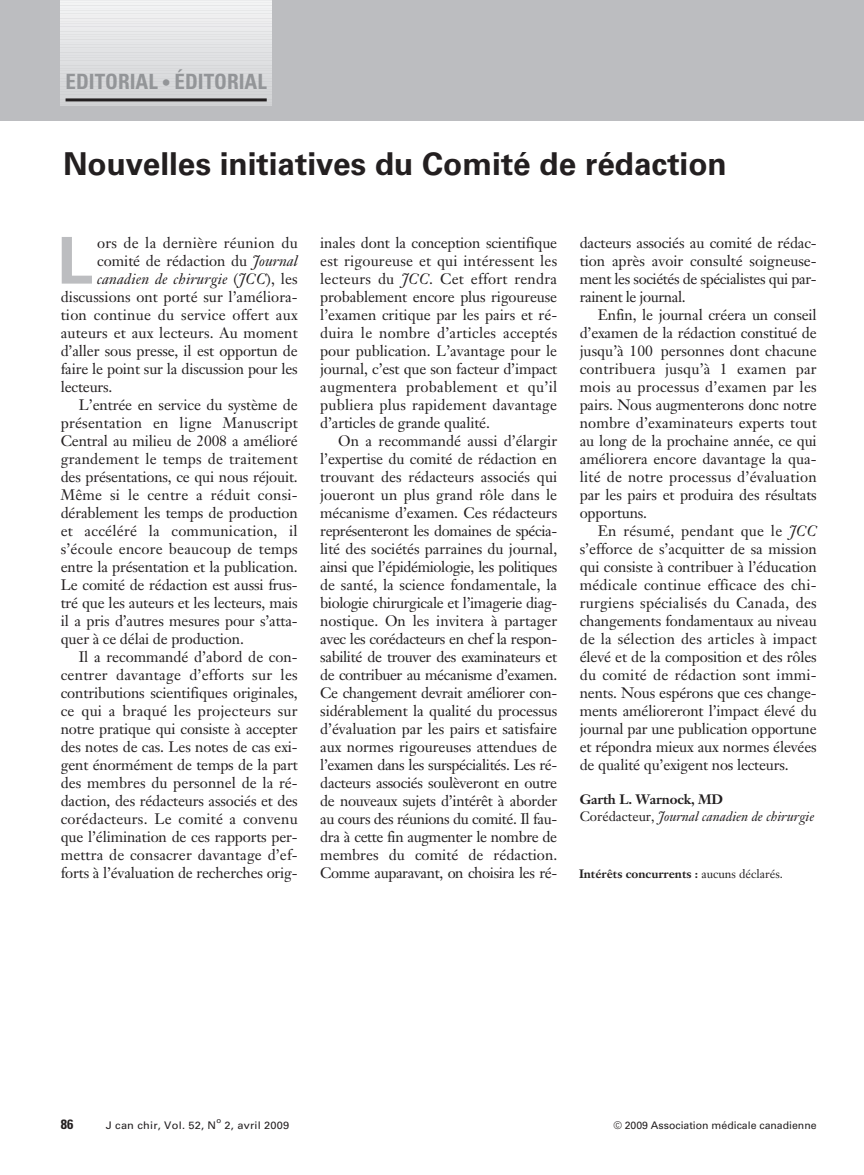
<style>
.page{position:relative;width:864px;height:1175px;background:#fff}
.page>*{position:absolute;margin:0;border:0;box-sizing:border-box;transform-origin:0 0}
.t1{font:700 64.65px "Univers";color:#bcbdc0}
.t2{font:700 31.5px "Univers";color:#231f20}
.t3{font:700 condensed 21px "Univers";color:#939598}
.t4{font:15px/18px "Janson Text";letter-spacing:-.01em;color:#231f20;text-align:justify}
.t5{font:15px "Janson Text";letter-spacing:.015em;color:#231f20}
.t6{font:15px "Janson Text";letter-spacing:.01em;color:#231f20}
.t7{font:italic 15px "Janson Text";letter-spacing:.01em;color:#231f20}
.t8{font:italic 13.5px/16.5px "Janson Text";color:#231f20}
.t9{font:700 condensed 13.5px "Univers";color:#231f20;scale:1.05 1}
.t10{font:700 12px "Janson Text";color:#231f20}
.t11{font:10.5px "Univers";color:#231f20}
.t12{font:10.5px "Univers";color:#231f20;scale:1.05 1}
.t13{font:7.5px "Univers";color:#231f20;scale:1.05 1}
.s1{font-size:18px}
.s2{font-style:italic}
.s3{font-style:normal}
.s4{font-weight:700;font-style:normal}
.s5{font-weight:400}
</style>
<div class="page">
<div style="left:0;top:0;width:864px;height:120px;background:#bcbdc0"></div>
<hr style="left:61px;top:104px;width:210px;height:2px;background:#d1d2d4">
<hr style="left:61px;top:102px;width:210px;height:3px;background:#d2d3d5">
<svg style="left:61px;top:100px;width:210px;height:2px"></svg>
<hr style="left:61px;top:97px;width:210px;height:3px;background:#d4d5d7">
<hr style="left:61px;top:94px;width:210px;height:3px;background:#d4d5d7">
<hr style="left:61px;top:91px;width:210px;height:4px;background:#d5d6d8">
<hr style="left:61px;top:89px;width:210px;height:3px;background:#d6d7d9">
<hr style="left:61px;top:86px;width:210px;height:3px;background:#d7d8da">
<hr style="left:61px;top:83px;width:210px;height:4px;background:#d8d9db">
<hr style="left:61px;top:81px;width:210px;height:3px;background:#d8d9db">
<hr style="left:61px;top:78px;width:210px;height:4px;background:#d9dadc">
<hr style="left:61px;top:76px;width:210px;height:3px;background:#dadbdd">
<hr style="left:61px;top:73px;width:210px;height:3px;background:#dbdcde">
<hr style="left:61px;top:70px;width:210px;height:4px;background:#dcdddf">
<hr style="left:61px;top:68px;width:210px;height:3px;background:#dcdddf">
<hr style="left:61px;top:65px;width:210px;height:4px;background:#dddee0">
<hr style="left:61px;top:63px;width:210px;height:3px;background:#dedfe1">
<hr style="left:61px;top:60px;width:210px;height:3px;background:#dfe0e2">
<hr style="left:61px;top:57px;width:210px;height:4px;background:#e0e1e3">
<hr style="left:61px;top:55px;width:210px;height:3px;background:#e1e2e4">
<hr style="left:61px;top:52px;width:210px;height:3px;background:#e1e2e4">
<hr style="left:61px;top:50px;width:210px;height:3px;background:#e2e3e5">
<hr style="left:61px;top:47px;width:210px;height:3px;background:#e3e4e6">
<hr style="left:61px;top:44px;width:210px;height:4px;background:#e4e5e7">
<hr style="left:61px;top:42px;width:210px;height:3px;background:#e5e6e8">
<hr style="left:61px;top:39px;width:210px;height:3px;background:#e6e7e9">
<hr style="left:61px;top:36px;width:210px;height:4px;background:#e7e8e9">
<hr style="left:61px;top:34px;width:210px;height:3px;background:#e8e9ea">
<hr style="left:61px;top:31px;width:210px;height:4px;background:#e9eaeb">
<hr style="left:61px;top:29px;width:210px;height:3px;background:#eaebec">
<hr style="left:61px;top:26px;width:210px;height:3px;background:#ebebed">
<hr style="left:61px;top:23px;width:210px;height:4px;background:#ececee">
<hr style="left:61px;top:21px;width:210px;height:3px;background:#ededee">
<hr style="left:61px;top:18px;width:210px;height:4px;background:#eeeeef">
<hr style="left:61px;top:16px;width:210px;height:3px;background:#efeff0">
<hr style="left:61px;top:13px;width:210px;height:3px;background:#f0f0f1">
<hr style="left:61px;top:10px;width:210px;height:4px;background:#f0f1f2">
<hr style="left:61px;top:8px;width:210px;height:3px;background:#f1f2f3">
<hr style="left:61px;top:5px;width:210px;height:3px;background:#f2f3f4">
<svg style="left:61px;top:3px;width:210px;height:3px"></svg>
<hr style="left:61px;top:0;width:210px;height:3px;background:#f4f5f5">
<hr style="left:66px;top:98px;width:201px;height:3px;background:#231f20">
<h3 class="t3" style="left:66px;top:74px;width:203px">EDITORIAL <span class="s1">•</span> ÉDITORIAL</h3>
<h2 class="t2" style="left:63px;top:152px;width:665px">Nouvelles initiatives du Comité de rédaction</h2>
<h1 class="t1" style="left:57px;top:237px;width:37px">L</h1>
<p class="t5" style="left:97px;top:236px;width:202px">ors de la dernière réunion du</p>
<p class="t4" style="left:97px;top:253px;width:202px">comité de rédaction du <span class="s2">Journal</span></p>
<p class="t7" style="left:97px;top:273px;width:202px">canadien de chirurgie <span class="s3">(</span>JCC<span class="s3">), les</span></p>
<p class="t4" style="left:61px;top:289px;width:238px">discussions ont porté sur l’améliora-</p>
<p class="t5" style="left:61px;top:308px;width:238px">tion continue du service offert aux</p>
<p class="t6" style="left:61px;top:326px;width:239px">auteurs et aux lecteurs. Au moment</p>
<p class="t4" style="left:61px;top:343px;width:239px">d’aller sous presse, il est opportun de</p>
<p class="t4" style="left:61px;top:361px;width:239px">faire le point sur la discussion pour les</p>
<p class="t4" style="left:61px;top:379px;width:53px">lecteurs.</p>
<p class="t4" style="left:79px;top:397px;width:221px">L’entrée en service du système de</p>
<p class="t5" style="left:61px;top:416px;width:238px">présentation en ligne Manuscript</p>
<p class="t4" style="left:61px;top:433px;width:239px">Central au milieu de 2008 a amélioré</p>
<p class="t5" style="left:61px;top:452px;width:238px">grandement le temps de traitement</p>
<p class="t4" style="left:61px;top:469px;width:239px">des présentations, ce qui nous réjouit.</p>
<p class="t5" style="left:61px;top:488px;width:238px">Même si le centre a réduit consi-</p>
<p class="t4" style="left:61px;top:505px;width:239px">dérablement les temps de production</p>
<p class="t5" style="left:61px;top:524px;width:238px">et accéléré la communication, il</p>
<p class="t5" style="left:61px;top:542px;width:238px">s’écoule encore beaucoup de temps</p>
<p class="t4" style="left:61px;top:559px;width:239px">entre la présentation et la publication.</p>
<p class="t4" style="left:61px;top:577px;width:239px">Le comité de rédaction est aussi frus-</p>
<p class="t4" style="left:61px;top:595px;width:239px">tré que les auteurs et les lecteurs, mais</p>
<p class="t4" style="left:61px;top:613px;width:239px">il a pris d’autres mesures pour s’atta-</p>
<p class="t4" style="left:61px;top:631px;width:185px">quer à ce délai de production.</p>
<p class="t4" style="left:79px;top:649px;width:220px">Il a recommandé d’abord de con-</p>
<p class="t5" style="left:61px;top:668px;width:238px">centrer davantage d’efforts sur les</p>
<p class="t4" style="left:61px;top:685px;width:238px">contributions scientifiques originales,</p>
<p class="t5" style="left:61px;top:704px;width:238px">ce qui a braqué les projecteurs sur</p>
<p class="t4" style="left:61px;top:721px;width:239px">notre pratique qui consiste à accepter</p>
<p class="t4" style="left:61px;top:739px;width:239px">des notes de cas. Les notes de cas exi-</p>
<p class="t4" style="left:61px;top:757px;width:239px">gent énormément de temps de la part</p>
<p class="t4" style="left:61px;top:775px;width:239px">des membres du personnel de la ré-</p>
<p class="t4" style="left:61px;top:793px;width:239px">daction, des rédacteurs associés et des</p>
<p class="t5" style="left:61px;top:812px;width:238px">corédacteurs. Le comité a convenu</p>
<p class="t4" style="left:61px;top:829px;width:239px">que l’élimination de ces rapports per-</p>
<p class="t6" style="left:61px;top:848px;width:238px">mettra de consacrer davantage d’ef-</p>
<p class="t4" style="left:61px;top:865px;width:239px">forts à l’évaluation de recherches orig-</p>
<p class="t4" style="left:320px;top:235px;width:239px">inales dont la conception scientifique est rigoureuse et qui intéressent les lecteurs du <span class="s2">JCC</span>. Cet effort rendra probablement encore plus rigoureuse l’examen critique par les pairs et ré&shy;duira le nombre d’articles acceptés pour publication. L’avantage pour le journal, c’est que son facteur d’impact augmentera probablement et qu’il publiera plus rapidement davantage d’articles de grande qualité.</p>
<p class="t4" style="left:320px;top:433px;width:239px;text-indent:18px">On a recommandé aussi d’élargir l’expertise du comité de rédaction en trouvant des rédacteurs associés qui joueront un plus grand rôle dans le mécanisme d’examen. Ces rédacteurs représenteront les domaines de spécia&shy;lité des sociétés parraines du journal, ainsi que l’épidémiologie, les politiques de santé, la science fondamentale, la biologie chirurgicale et l’imagerie diag&shy;nostique. On les invitera à partager avec les corédacteurs en chef la respon&shy;sabilité de trouver des examinateurs et de contribuer au mécanisme d’examen.<br>Ce changement devrait améliorer con&shy;sidérablement la qualité du processus d’évaluation par les pairs et satisfaire aux normes rigoureuses attendues de l’examen dans les surspécialités. Les ré&shy;dacteurs associés soulèveront en outre de nouveaux sujets d’intérêt à aborder au cours des réunions du comité. Il fau&shy;dra à cette fin augmenter le nombre de membres du comité de rédaction.<br>Comme auparavant, on choisira les ré-</p>
<p class="t4" style="left:580px;top:235px;width:239px">dacteurs associés au comité de rédac&shy;tion après avoir consulté soigneuse&shy;ment les sociétés de spécialistes qui par&shy;rainent le journal.</p>
<p class="t4" style="left:580px;top:307px;width:239px;text-indent:18px">Enfin, le journal créera un conseil d’examen de la rédaction constitué de jusqu’à 100 personnes dont chacune contribuera jusqu’à 1 examen par mois au processus d’examen par les pairs. Nous augmenterons donc notre nombre d’examinateurs experts tout au long de la prochaine année, ce qui améliorera encore davantage la qua&shy;lité de notre processus d’évaluation par les pairs et produira des résultats opportuns.</p>
<p class="t4" style="left:580px;top:523px;width:239px;text-indent:18px">En résumé, pendant que le <span class="s2">JCC </span>s’efforce de s’acquitter de sa mission qui consiste à contribuer à l’éducation médicale continue efficace des chi&shy;rurgiens spécialisés du Canada, des changements fondamentaux au niveau de la sélection des articles à impact élevé et de la composition et des rôles du comité de rédaction sont immi&shy;nents. Nous espérons que ces change&shy;ments amélioreront l’impact élevé du journal par une publication opportune et répondra mieux aux normes élevées de qualité qu’exigent nos lecteurs.</p>
<p class="t8" style="left:580px;top:793px;width:236px"><span class="s4">Garth L. Warnock, MD<br></span><span class="s3">Corédacteur,</span> Journal canadien de chirurgie</p>
<p class="t10" style="left:579px;top:868px;width:205px">Intérêts concurrents : <span class="s5">aucuns déclarés.</span></p>
<p class="t13" style="left:216px;top:1118px;width:6px">o</p>
<p class="t9" style="left:61px;top:1119px;width:14px">86</p>
<p class="t12" style="left:106px;top:1121px;width:107px">J can chir, Vol. 52, N</p>
<p class="t12" style="left:225px;top:1121px;width:63px">2, avril 2009</p>
<p class="t11" style="left:613px;top:1121px;width:205px">© 2009 Association médicale canadienne</p>
</div>
